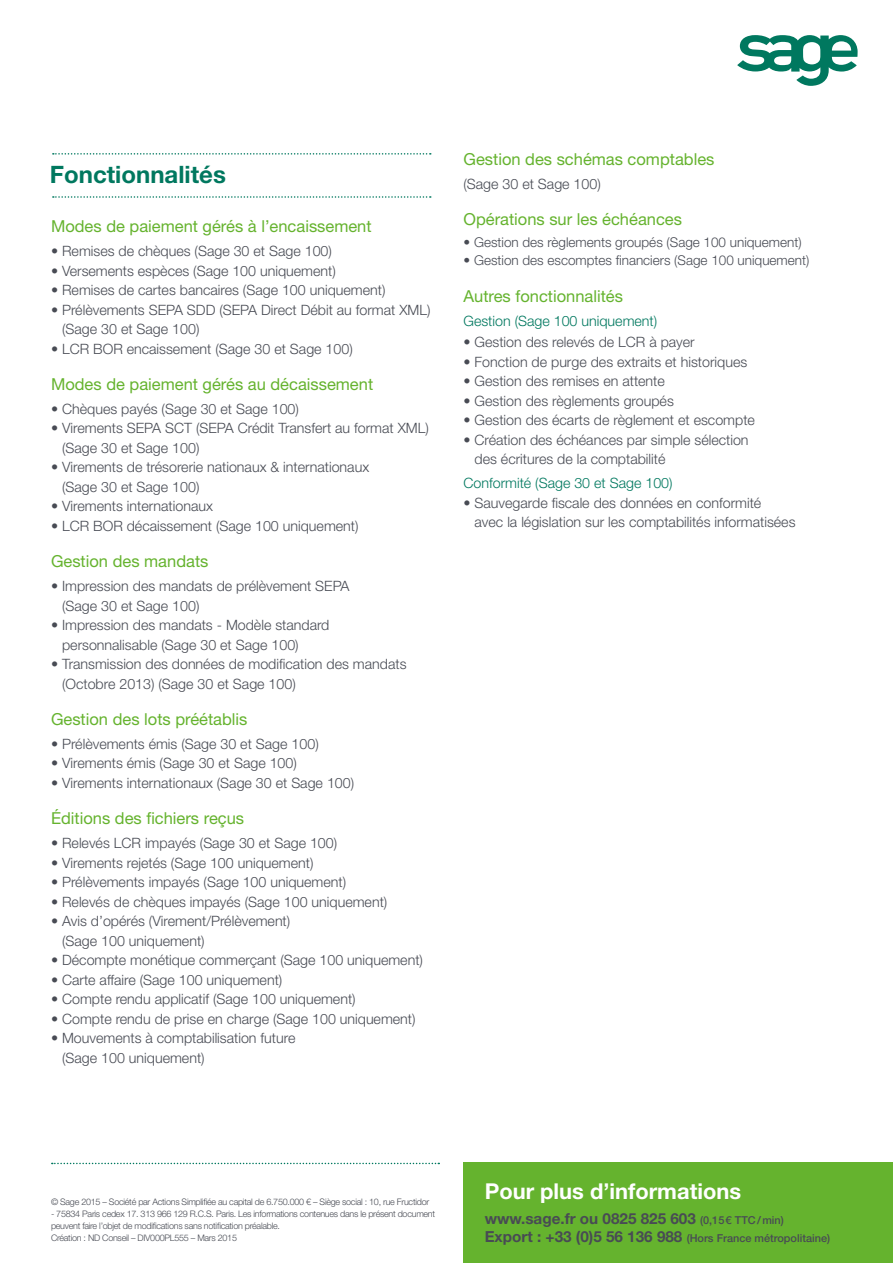
<style>
.page{position:relative;width:893px;height:1263px;background:#fff}
.page>*{position:absolute;margin:0;border:0;box-sizing:border-box;transform-origin:0 0}
.t1{font:700 24px "Helvetica Neue LT Std";color:#00785f}
.t2{font:700 21.9px "Helvetica Neue LT Std";color:#fff}
.t3{font:16.5px "Helvetica Neue LT Std";color:#65b32e}
.t4{font:700 15.3px "Helvetica Neue LT Std";color:#484b54}
.t5{font:300 14.25px/19.5px "Helvetica Neue LT Std";color:#484b54}
.t6{font:300 14.25px "Helvetica Neue LT Std";color:#00785f}
.t7{font:300 13.5px "Helvetica Neue LT Std";color:#484b54}
.t8{font:500 10.95px "Helvetica Neue LT Std";color:#484b54}
.t9{font:300 9px/12px "Helvetica Neue LT Std";letter-spacing:-.03em;color:#484b54}
.s1{font-weight:500;font-size:10.95px}
.s2{font-weight:700;font-size:15.3px}
</style>
<div class="page">
<svg style="left:53px;top:196px;width:378px;height:2px"></svg>
<svg style="left:53px;top:153px;width:378px;height:2px"></svg>
<svg style="left:737px;top:35px;width:121px;height:51px"></svg>
<div style="left:463px;top:1162px;width:430px;height:101px;background:#65b32e"></div>
<svg style="left:52px;top:1163px;width:387px;height:1px"></svg>
<h1 class="t1" style="left:50px;top:160px;width:177px">Fonctionnalités</h1>
<p class="t3" style="left:51px;top:217px;width:322px">Modes de paiement gérés à l’encaissement</p>
<p class="t5" style="left:51px;top:241px;width:282px">• Remises de chèques (Sage 30 et Sage 100)</p>
<p class="t5" style="left:51px;top:260px;width:286px">• Versements espèces (Sage 100 uniquement)</p>
<p class="t5" style="left:51px;top:280px;width:336px">• Remises de cartes bancaires (Sage 100 uniquement)</p>
<p class="t5" style="left:62px;top:299px;width:370px;text-indent:-11px">• Prélèvements SEPA SDD (SEPA Direct Débit au format XML) (Sage 30 et Sage 100)</p>
<p class="t5" style="left:51px;top:338px;width:303px">• LCR BOR encaissement (Sage 30 et Sage 100)</p>
<p class="t3" style="left:51px;top:374px;width:324px">Modes de paiement gérés au décaissement</p>
<p class="t5" style="left:51px;top:399px;width:249px">• Chèques payés (Sage 30 et Sage 100)</p>
<p class="t5" style="left:62px;top:418px;width:368px;text-indent:-11px">• Virements SEPA SCT (SEPA Crédit Transfert au format XML) (Sage 30 et Sage 100)</p>
<p class="t5" style="left:62px;top:457px;width:309px;text-indent:-11px">• Virements de trésorerie nationaux &amp; internationaux (Sage 30 et Sage 100)</p>
<p class="t5" style="left:51px;top:496px;width:163px">• Virements internationaux</p>
<p class="t5" style="left:51px;top:516px;width:309px">• LCR BOR décaissement (Sage 100 uniquement)</p>
<p class="t3" style="left:51px;top:552px;width:159px">Gestion des mandats</p>
<p class="t5" style="left:62px;top:576px;width:289px;text-indent:-11px">• Impression des mandats de prélèvement SEPA (Sage 30 et Sage 100)</p>
<p class="t5" style="left:62px;top:615px;width:269px;text-indent:-11px">• Impression des mandats - Modèle standard personnalisable (Sage 30 et Sage 100)</p>
<p class="t5" style="left:62px;top:654px;width:346px;text-indent:-11px">• Transmission des données de modification des mandats (Octobre 2013) (Sage 30 et Sage 100)</p>
<p class="t3" style="left:51px;top:709px;width:198px">Gestion des lots préétablis</p>
<p class="t5" style="left:51px;top:734px;width:269px">• Prélèvements émis (Sage 30 et Sage 100)</p>
<p class="t5" style="left:51px;top:753px;width:247px">• Virements émis (Sage 30 et Sage 100)</p>
<p class="t5" style="left:51px;top:773px;width:305px">• Virements internationaux (Sage 30 et Sage 100)</p>
<p class="t3" style="left:51px;top:809px;width:195px">Éditions des fichiers reçus</p>
<p class="t5" style="left:51px;top:833px;width:288px">• Relevés LCR impayés (Sage 30 et Sage 100)</p>
<p class="t5" style="left:51px;top:852px;width:264px">• Virements rejetés (Sage 100 uniquement)</p>
<p class="t5" style="left:51px;top:872px;width:297px">• Prélèvements impayés (Sage 100 uniquement)</p>
<p class="t5" style="left:51px;top:891px;width:338px">• Relevés de chèques impayés (Sage 100 uniquement)</p>
<p class="t5" style="left:62px;top:911px;width:230px;text-indent:-11px">• Avis d’opérés (Virement/Prélèvement) (Sage 100 uniquement)</p>
<p class="t5" style="left:51px;top:950px;width:373px">• Décompte monétique commerçant (Sage 100 uniquement)</p>
<p class="t5" style="left:51px;top:969px;width:233px">• Carte affaire (Sage 100 uniquement)</p>
<p class="t5" style="left:51px;top:989px;width:306px">• Compte rendu applicatif (Sage 100 uniquement)</p>
<p class="t5" style="left:51px;top:1008px;width:366px">• Compte rendu de prise en charge (Sage 100 uniquement)</p>
<p class="t5" style="left:62px;top:1028px;width:235px;text-indent:-11px">• Mouvements à comptabilisation future (Sage 100 uniquement)</p>
<p class="t3" style="left:463px;top:149px;width:252px">Gestion des schémas comptables</p>
<p class="t5" style="left:463px;top:173px;width:139px">(Sage 30 et Sage 100)</p>
<p class="t3" style="left:463px;top:209px;width:220px">Opérations sur les échéances</p>
<p class="t7" style="left:463px;top:234px;width:340px">• Gestion des règlements groupés (Sage 100 uniquement)</p>
<p class="t7" style="left:463px;top:252px;width:347px">• Gestion des escomptes financiers (Sage 100 uniquement)</p>
<p class="t3" style="left:463px;top:286px;width:161px">Autres fonctionnalités</p>
<p class="t6" style="left:463px;top:312px;width:195px">Gestion (Sage 100 uniquement)</p>
<p class="t5" style="left:463px;top:332px;width:233px">• Gestion des relevés de LCR à payer</p>
<p class="t5" style="left:463px;top:352px;width:285px">• Fonction de purge des extraits et historiques</p>
<p class="t5" style="left:463px;top:371px;width:203px">• Gestion des remises en attente</p>
<p class="t5" style="left:463px;top:391px;width:212px">• Gestion des règlements groupés</p>
<p class="t5" style="left:463px;top:410px;width:293px">• Gestion des écarts de règlement et escompte</p>
<p class="t5" style="left:475px;top:430px;width:275px;text-indent:-11px">• Création des échéances par simple sélection des écritures de la comptabilité</p>
<p class="t6" style="left:463px;top:474px;width:211px">Conformité (Sage 30 et Sage 100)</p>
<p class="t5" style="left:475px;top:492px;width:322px;text-indent:-11px">• Sauvegarde fiscale des données en conformité<br>avec la législation sur les comptabilités informatisées</p>
<p class="t9" style="left:51px;top:1196px;width:380px">© Sage 2015 – Société par Actions Simplifiée au capital de 6.750.000 € – Siège social : 10, rue Fructidor</p>
<p class="t9" style="left:51px;top:1208px;width:386px">- 75834 Paris cedex 17. 313 966 129 R.C.S. Paris. Les informations contenues dans le présent document peuvent faire l’objet de modifications sans notification préalable.<br>Création : ND Conseil – DIV000PL555 – Mars 2015</p>
<h2 class="t2" style="left:485px;top:1178px;width:258px">Pour plus d’informations</h2>
<p class="t4" style="left:485px;top:1209px;width:301px">www.sage.fr ou 0825 825 603 <span class="s1">(0,15€ TTC/min)</span></p>
<p class="t8" style="left:485px;top:1231px;width:347px"><span class="s2">Export : +33 (0)5 56 136 988</span> (Hors France métropolitaine)</p>
</div>
